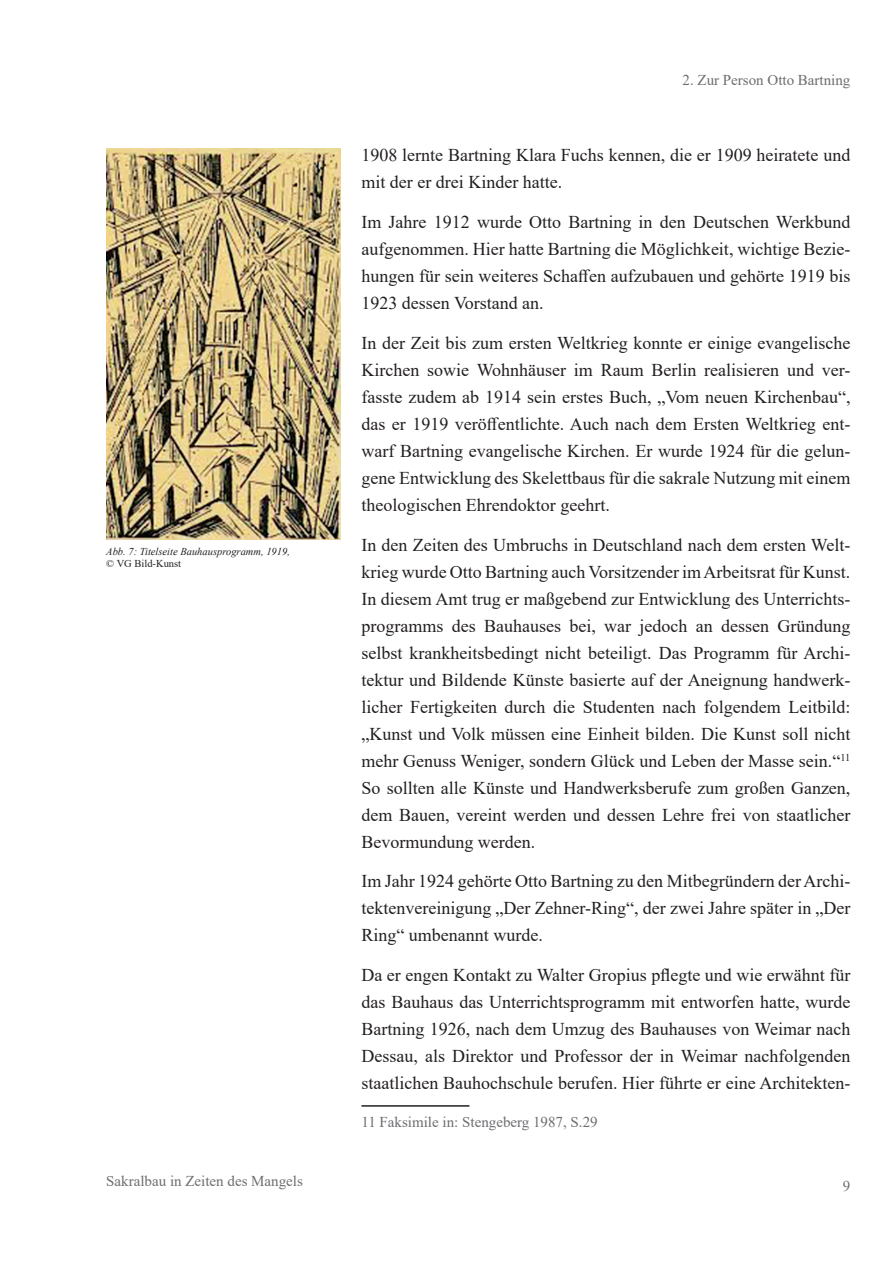
<style>
.page{position:relative;width:893px;height:1263px;background:#fff}
.page>*{position:absolute;margin:0;border:0;box-sizing:border-box;transform-origin:0 0}
.t1{font:18px/27px "Times New Roman";color:#231f20;text-align:justify}
.t2{font:15px "Times New Roman";color:#6c6d70}
.t3{font:italic 10.5px "Times New Roman";color:#231f20}
.t4{font:10.5px "Times New Roman";color:#231f20}
</style>
<div class="page">
<hr style="left:361px;top:1105px;width:108px;height:2px;background:#231f20">
<img style="left:106px;top:149px;width:234px;height:390px">
<p class="t3" style="left:106px;top:544px;width:185px">Abb. 7: Titelseite Bauhausprogramm, 1919,</p>
<p class="t4" style="left:106px;top:556px;width:76px">© VG Bild-Kunst</p>
<p class="t2" style="left:682px;top:69px;width:169px">2. Zur Person Otto Bartning</p>
<p class="t1" style="left:361px;top:141px;width:490px">1908 lernte Bartning Klara Fuchs kennen, die er 1909 heiratete und mit der er drei Kinder hatte.</p>
<p class="t1" style="left:361px;top:208px;width:490px">Im Jahre 1912 wurde Otto Bartning in den Deutschen Werkbund aufgenommen. Hier hatte Bartning die Möglichkeit, wichtige Bezie&shy;hungen für sein weiteres Schaffen aufzubauen und gehörte 1919 bis 1923 dessen Vorstand an.</p>
<p class="t1" style="left:361px;top:329px;width:491px">In der Zeit bis zum ersten Weltkrieg konnte er einige evangelische Kirchen sowie Wohnhäuser im Raum Berlin realisieren und ver&shy;fasste zudem ab 1914 sein erstes Buch, „Vom neuen Kirchenbau“, das er 1919 veröffentlichte. Auch nach dem Ersten Weltkrieg ent&shy;warf Bartning evangelische Kirchen. Er wurde 1924 für die gelun&shy;gene Entwicklung des Skelettbaus für die sakrale Nutzung mit einem theologischen Ehrendoktor geehrt.</p>
<p class="t1" style="left:361px;top:530px;width:491px">In den Zeiten des Umbruchs in Deutschland nach dem ersten Welt&shy;krieg wurde Otto Bartning auch Vorsitzender im Arbeitsrat für Kunst.<br>In diesem Amt trug er maßgebend zur Entwicklung des Unterrichts&shy;programms des Bauhauses bei, war jedoch an dessen Gründung selbst krankheitsbedingt nicht beteiligt. Das Programm für Archi&shy;tektur und Bildende Künste basierte auf der Aneignung handwerk&shy;licher Fertigkeiten durch die Studenten nach folgendem Leitbild: „Kunst und Volk müssen eine Einheit bilden. Die Kunst soll nicht mehr Genuss Weniger, sondern Glück und Leben der Masse sein.“<sup>11<br></sup>So sollten alle Künste und Handwerksberufe zum großen Ganzen, dem Bauen, vereint werden und dessen Lehre frei von staatlicher Bevormundung werden.</p>
<p class="t1" style="left:361px;top:867px;width:490px">Im Jahr 1924 gehörte Otto Bartning zu den Mitbegründern der Archi&shy;tektenvereinigung „Der Zehner-Ring“, der zwei Jahre später in „Der Ring“ umbenannt wurde.</p>
<p class="t1" style="left:361px;top:961px;width:491px">Da er engen Kontakt zu Walter Gropius pflegte und wie erwähnt für das Bauhaus das Unterrichtsprogramm mit entworfen hatte, wurde Bartning 1926, nach dem Umzug des Bauhauses von Weimar nach Dessau, als Direktor und Professor der in Weimar nachfolgenden staatlichen Bauhochschule berufen. Hier führte er eine Architekten-</p>
<p class="t2" style="left:361px;top:1111px;width:238px">11 Faksimile in: Stengeberg 1987, S.29</p>
<p class="t2" style="left:106px;top:1170px;width:198px">Sakralbau in Zeiten des Mangels</p>
<p class="t2" style="left:843px;top:1175px;width:9px">9</p>
</div>
